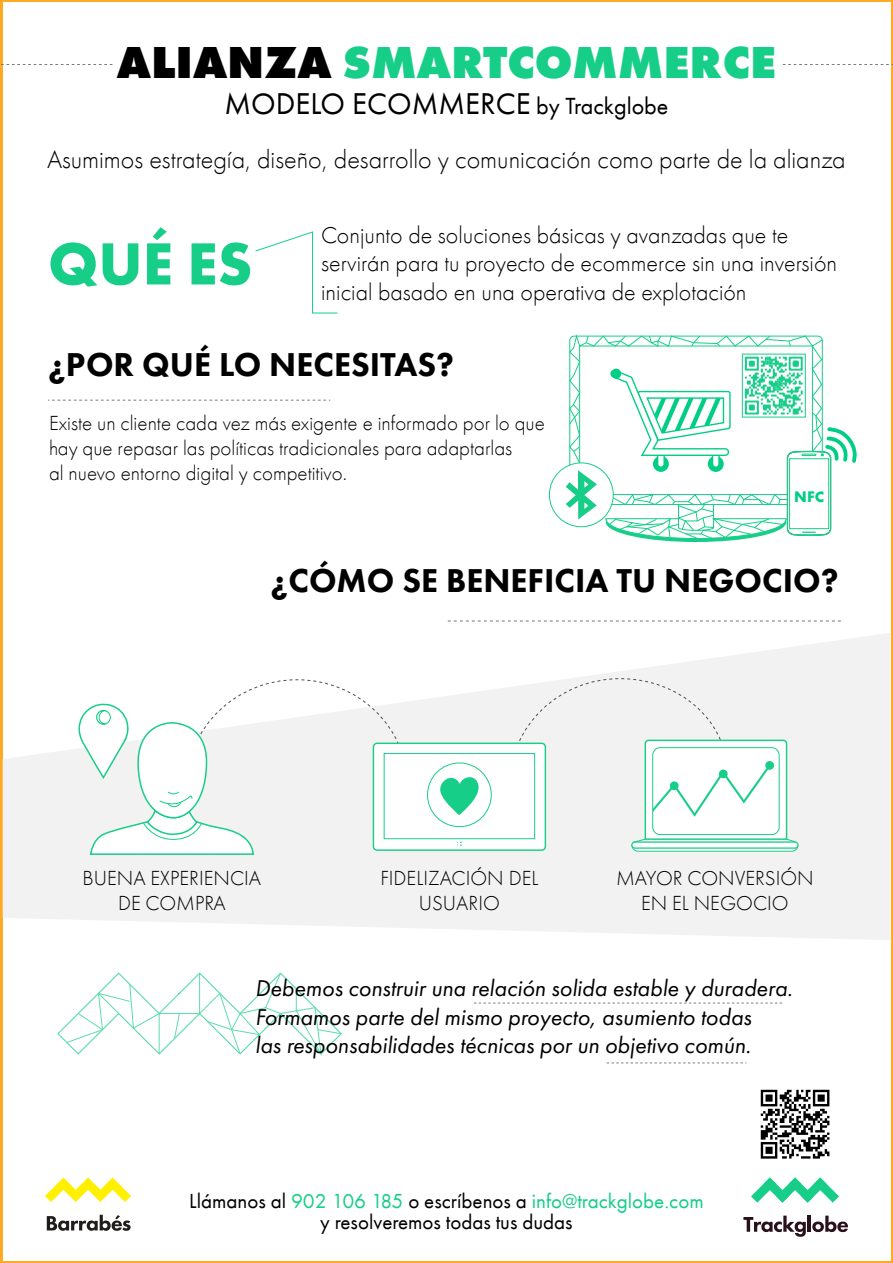
<style>
.page{position:relative;width:893px;height:1263px;background:#fff}
.page>*{position:absolute;margin:0;border:0;box-sizing:border-box;transform-origin:0 0}
.t1{font:700 61.65px "Futura PT Web";color:#17ce88}
.t2{font:800 46.5px "Futura PT Web";color:#17ce88}
.t3{font:800 34.05px "Futura PT Web";color:#000}
.t4{font:31.05px "Futura PT Web";color:#000}
.t5{font:300 26.1px "Futura PT Web";color:#000}
.t6{font:300 24px/28.8px "Futura PT Web";color:#000}
.t7{font:italic 23.7px/28.5px "Futura PT Web";color:#000}
.t8{font:300 21px/25.2px "Futura PT Web";color:#000;text-align:center}
.t9{font:21px/21px "Futura PT Web";color:#000;text-align:center}
.t10{font:700 15.75px "Futura PT Web";color:#00ce84}
.s1{color:#000}
.s2{font-size:24px}
.s3{color:#17ce88}
</style>
<div class="page">
<svg style="left:3px;top:633px;width:887px;height:307px;fill:#f2f2f2"></svg>
<svg style="left:751px;top:1177px;width:88px;height:26px"></svg>
<svg style="left:743px;top:1215px;width:63px;height:22px"></svg>
<hr style="left:808px;top:1215px;width:3px;height:17px;background:#29101b">
<svg style="left:812px;top:1215px;width:36px;height:17px"></svg>
<svg style="left:45px;top:1177px;width:86px;height:25px"></svg>
<svg style="left:47px;top:1215px;width:84px;height:16px"></svg>
<svg style="left:0;top:64px;width:112px;height:1px"></svg>
<svg style="left:782px;top:64px;width:111px;height:1px"></svg>
<svg style="left:448px;top:620px;width:393px;height:1px"></svg>
<svg style="left:255px;top:231px;width:83px;height:83px"></svg>
<svg style="left:48px;top:400px;width:282px;height:1px"></svg>
<svg style="left:566px;top:334px;width:291px;height:208px"></svg>
<div style="left:373px;top:742px;width:173px;height:109px;background:#fff;border:1px solid #17ce88;border-radius:4px"></div>
<div style="left:384px;top:753px;width:151px;height:86px;border:1px solid #17ce88"></div>
<svg style="left:457px;top:841px;width:5px;height:6px"></svg>
<div style="left:427px;top:762px;width:65px;height:65px;border:1px solid #17ce88;border-radius:50%"></div>
<svg style="left:437px;top:771px;width:42px;height:44px"></svg>
<svg style="left:78px;top:679px;width:330px;height:177px"></svg>
<svg style="left:509px;top:678px;width:290px;height:174px"></svg>
<svg style="left:57px;top:972px;width:285px;height:83px"></svg>
<svg style="left:474px;top:1003px;width:308px;height:1px"></svg>
<svg style="left:607px;top:1062px;width:139px;height:1px"></svg>
<img style="left:760px;top:1089px;width:70px;height:70px">
<h2 class="t2" style="left:117px;top:33px;width:661px"><span class="s1">ALIANZA</span> SMARTCOMMERCE</h2>
<h3 class="t4" style="left:224px;top:85px;width:445px">MODELO ECOMMERCE <span class="s2">by Trackglobe</span></h3>
<p class="t5" style="left:47px;top:144px;width:800px">Asumimos estrategía, diseño, desarrollo y comunicación como parte de la alianza</p>
<h1 class="t1" style="left:48px;top:224px;width:206px">QUÉ ES</h1>
<p class="t6" style="left:321px;top:220px;width:517px">Conjunto de soluciones básicas y avanzadas que te servirán para tu proyecto de ecommerce sin una inversión inicial basado en una operativa de explotación</p>
<h3 class="t3" style="left:48px;top:343px;width:408px">¿POR QUÉ LO NECESITAS?</h3>
<p class="t8" style="left:49px;top:411px;width:497px;text-align:left">Existe un cliente cada vez más exigente e informado por lo que hay que repasar las políticas tradicionales para adaptarlas<br>al nuevo entorno digital y competitivo.</p>
<p class="t10" style="left:794px;top:486px;width:32px">NFC</p>
<h3 class="t3" style="left:271px;top:560px;width:570px">¿CÓMO SE BENEFICIA TU NEGOCIO?</h3>
<p class="t8" style="left:83px;top:865px;width:180px">BUENA EXPERIENCIA<br>DE COMPRA</p>
<p class="t8" style="left:380px;top:865px;width:160px">FIDELIZACIÓN DEL<br>USUARIO</p>
<p class="t8" style="left:616px;top:865px;width:199px">MAYOR CONVERSIÓN<br>EN EL NEGOCIO</p>
<p class="t7" style="left:255px;top:974px;width:539px">Debemos construir una relación solida estable y duradera.<br>Formamos parte del mismo proyecto, asumiento todas<br>las responsabilidades técnicas por un objetivo común.</p>
<p class="t9" style="left:189px;top:1190px;width:516px">Llámanos al <span class="s3">902 106 185</span> o escríbenos a <span class="s3">info@trackglobe.com </span>y resolveremos todas tus dudas</p>
</div>
